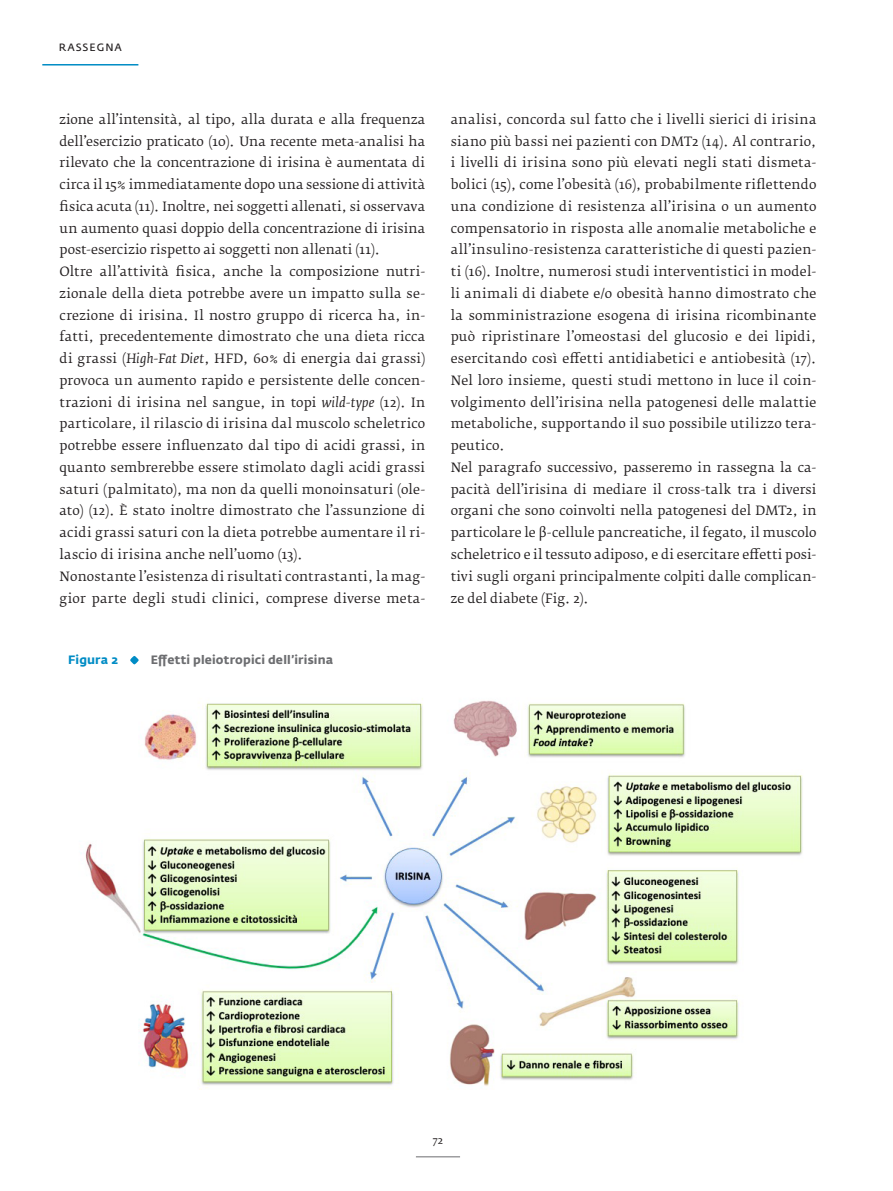
<style>
.page{position:relative;width:893px;height:1191px;background:#fff}
.page>*{position:absolute;margin:0;border:0;box-sizing:border-box;transform-origin:0 0}
.Testo{font:12.75px/21.8px "Fedra Serif B Pro";letter-spacing:.015em;color:#231f20;text-align:justify}
.Didascalia{font:700 12px "Fedra Sans Std";letter-spacing:.015em;color:#6c6d70}
.Didascalia-2{font:700 12px "Fedra Sans Std";letter-spacing:.015em;color:#008cc5}
.t1{font:10.5px "Fedra Sans Std";letter-spacing:.1em;color:#231f20}
.t2{font:10.5px "Fedra Serif B Pro";color:#231f20}
.s1{font-style:italic}
</style>
<div class="page">
<hr style="left:416px;top:1156px;width:44px;height:1px;background:#6c6d70">
<hr style="left:42px;top:64px;width:96px;height:1px;background:#008cc5">
<svg style="left:130px;top:656px;width:9px;height:8px"></svg>
<img style="left:81px;top:698px;width:722px;height:392px">
<p class="t1" style="left:59px;top:41px;width:65px">RASSEGNA</p>
<p class="Testo" style="left:60px;top:108px;width:367px">zione all’intensità, al tipo, alla durata e alla frequenza dell’esercizio praticato (10). Una recente meta-analisi ha rilevato che la concentrazione di irisina è aumentata di circa il 15% immediatamente dopo una sessione di attività fisica acuta (11). Inoltre, nei soggetti allenati, si osservava un aumento quasi doppio della concentrazione di irisina post-esercizio rispetto ai soggetti non allenati (11).</p>
<p class="Testo" style="left:60px;top:261px;width:367px">Oltre all’attività fisica, anche la composizione nutri&shy;zionale della dieta potrebbe avere un impatto sulla se&shy;crezione di irisina. Il nostro gruppo di ricerca ha, in&shy;fatti, precedentemente dimostrato che una dieta ricca di grassi (<span class="s1">High-Fat Diet</span>, HFD, 60% di energia dai grassi) provoca un aumento rapido e persistente delle concen&shy;trazioni di irisina nel sangue, in topi <span class="s1">wild-type</span> (12). In particolare, il rilascio di irisina dal muscolo scheletrico potrebbe essere influenzato dal tipo di acidi grassi, in quanto sembrerebbe essere stimolato dagli acidi grassi saturi (palmitato), ma non da quelli monoinsaturi (ole&shy;ato) (12). È stato inoltre dimostrato che l’assunzione di acidi grassi saturi con la dieta potrebbe aumentare il ri&shy;lascio di irisina anche nell’uomo (13).</p>
<p class="Testo" style="left:60px;top:565px;width:367px">Nonostante l’esistenza di risultati contrastanti, la mag&shy;gior parte degli studi clinici, comprese diverse meta-</p>
<p class="Didascalia-2" style="left:68px;top:652px;width:52px">Figura 2</p>
<p class="Didascalia" style="left:151px;top:652px;width:184px">Effetti pleiotropici dell’irisina</p>
<p class="Testo" style="left:451px;top:108px;width:367px">analisi, concorda sul fatto che i livelli sierici di irisina siano più bassi nei pazienti con DMT2 (14). Al contrario, i livelli di irisina sono più elevati negli stati dismeta&shy;bolici (15), come l’obesità (16), probabilmente riflettendo una condizione di resistenza all’irisina o un aumento compensatorio in risposta alle anomalie metaboliche e all’insulino-resistenza caratteristiche di questi pazien&shy;ti (16). Inoltre, numerosi studi interventistici in model&shy;li animali di diabete e/o obesità hanno dimostrato che la somministrazione esogena di irisina ricombinante può ripristinare l’omeostasi del glucosio e dei lipidi, esercitando così effetti antidiabetici e antiobesità (17).<br>Nel loro insieme, questi studi mettono in luce il coin&shy;volgimento dell’irisina nella patogenesi delle malattie metaboliche, supportando il suo possibile utilizzo tera&shy;peutico.</p>
<p class="Testo" style="left:451px;top:456px;width:367px">Nel paragrafo successivo, passeremo in rassegna la ca&shy;pacità dell’irisina di mediare il cross-talk tra i diversi organi che sono coinvolti nella patogenesi del DMT2, in particolare le β-cellule pancreatiche, il fegato, il muscolo scheletrico e il tessuto adiposo, e di esercitare effetti posi&shy;tivi sugli organi principalmente colpiti dalle complican&shy;ze del diabete (Fig. 2).</p>
<p class="t2" style="left:433px;top:1133px;width:12px">72</p>
</div>
